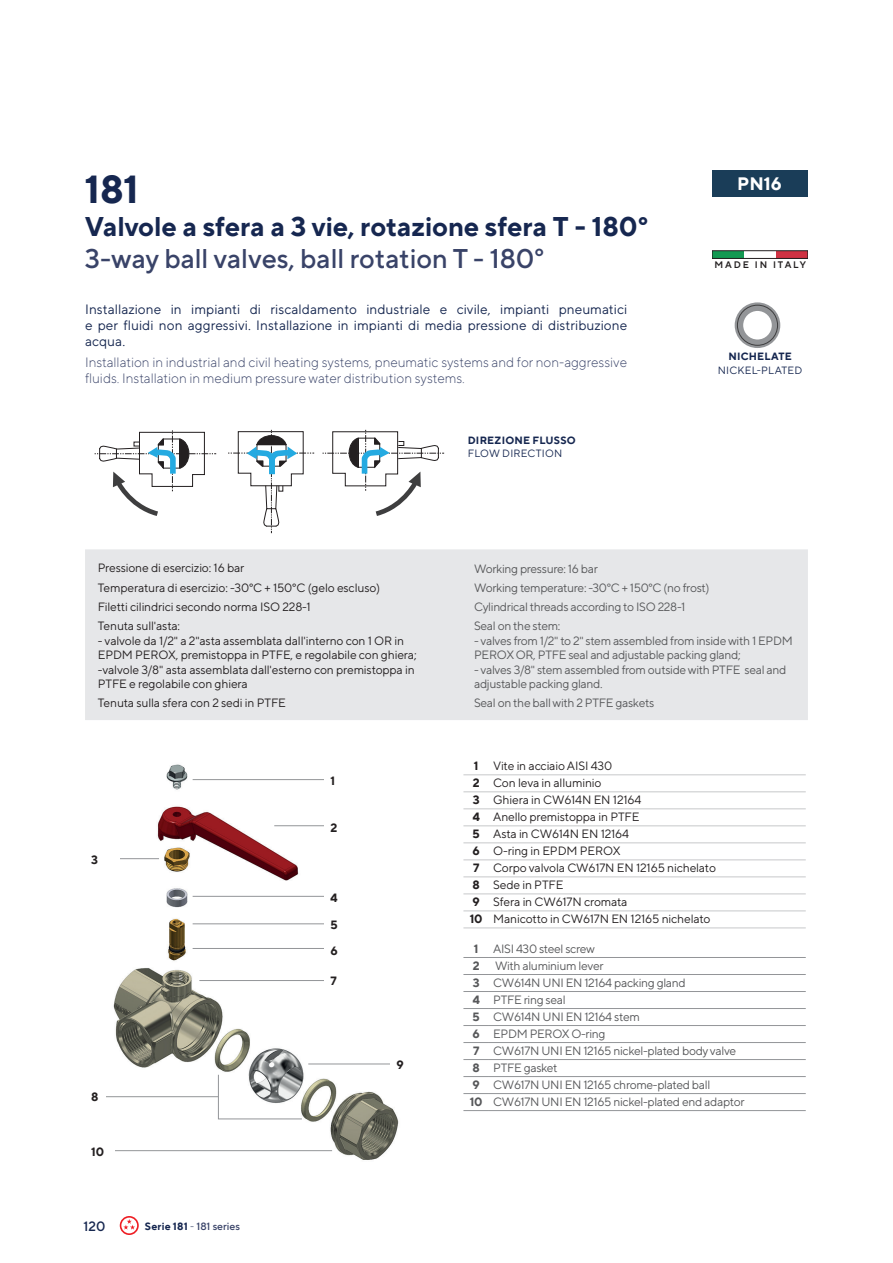
<style>
.page{position:relative;width:893px;height:1263px;background:#fff}
.page>*{position:absolute;margin:0;border:0;box-sizing:border-box;transform-origin:0 0}
.t1{font:700 39px "Mail Sans Roman";color:#162750}
.t2{font:700 27px "Mail Sans Roman";letter-spacing:-.005em;color:#162750}
.t3{font:500 27px "Mail Sans Roman";color:#394368}
.t4{font:700 18px "Mail Sans Roman";color:#fff}
.t5{font:13.5px/16.2px "Mail Sans Roman";letter-spacing:.005em;color:#162750;text-align:justify}
.t6{font:300 13.5px/16.2px "Mail Sans Roman";color:#394368}
.t7{font:500 13.5px "Mail Sans Roman";color:#162750}
.t8{font:12px/17px "Mail Sans Roman";letter-spacing:-.01em;color:#231f20}
.t9{font:12px/17px "Mail Sans Roman";letter-spacing:-.025em;color:#57585a}
.t10{font:700 12px/25.2px "Mail Sans Roman";color:#231f20}
.t11{font:10.5px "Mail Sans Roman";letter-spacing:.025em;color:#162750}
.t12{font:700 10.5px "Mail Sans Roman";letter-spacing:.025em;color:#162750}
.t13{font:500 10.5px "Mail Sans Roman";color:#394368}
.t14{font:600 9.45px "Mail Sans Roman";letter-spacing:.2em;color:#231f20}
.s1{font-weight:700;color:#162750}
.s2{font-weight:300;color:#162750}
.s3{font-weight:700}
</style>
<div class="page">
<svg style="left:120px;top:1216px;width:19px;height:19px"></svg>
<img style="left:106px;top:764px;width:293px;height:396px">
<hr style="left:193px;top:779px;width:148px;height:1px;background:#939598">
<hr style="left:274px;top:825px;width:67px;height:1px;background:#939598">
<hr style="left:96px;top:858px;width:63px;height:1px;background:#939598">
<hr style="left:193px;top:896px;width:148px;height:1px;background:#939598">
<hr style="left:193px;top:923px;width:148px;height:1px;background:#939598">
<hr style="left:193px;top:948px;width:148px;height:1px;background:#939598">
<hr style="left:199px;top:980px;width:142px;height:1px;background:#939598">
<hr style="left:308px;top:1063px;width:99px;height:1px;background:#939598">
<hr style="left:105px;top:1150px;width:227px;height:1px;background:#939598">
<svg style="left:95px;top:430px;width:121px;height:86px"></svg>
<svg style="left:228px;top:430px;width:216px;height:103px"></svg>
<div style="left:712px;top:251px;width:32px;height:7px;background:#139952"></div>
<div style="left:776px;top:251px;width:32px;height:7px;background:#d03243"></div>
<div style="left:712px;top:251px;width:96px;height:8px;border:1px solid #231f20"></div>
<div style="left:712px;top:170px;width:95px;height:27px;background:#1a3d58"></div>
<div style="left:737px;top:305px;width:41px;height:40px;border:6px solid #939598;border-radius:50%"></div>
<div style="left:735px;top:302px;width:45px;height:46px;border:3px solid #939598;border-radius:50%"></div>
<div style="left:737px;top:305px;width:41px;height:41px;border:1px solid #3e3e3f;border-radius:50%"></div>
<div style="left:85px;top:549px;width:723px;height:171px;background:#e6e7e9"></div>
<svg style="left:463px;top:774px;width:26px;height:1px"></svg>
<svg style="left:463px;top:791px;width:26px;height:1px"></svg>
<svg style="left:463px;top:808px;width:26px;height:1px"></svg>
<svg style="left:463px;top:825px;width:26px;height:1px"></svg>
<svg style="left:463px;top:843px;width:26px;height:1px"></svg>
<svg style="left:463px;top:860px;width:26px;height:1px"></svg>
<svg style="left:463px;top:877px;width:26px;height:1px"></svg>
<hr style="left:489px;top:774px;width:317px;height:1px;background:#c7c8ca">
<hr style="left:489px;top:791px;width:317px;height:1px;background:#c7c8ca">
<hr style="left:489px;top:808px;width:317px;height:1px;background:#c7c8ca">
<hr style="left:489px;top:825px;width:317px;height:1px;background:#c7c8ca">
<hr style="left:489px;top:843px;width:317px;height:1px;background:#c7c8ca">
<hr style="left:489px;top:860px;width:317px;height:1px;background:#c7c8ca">
<hr style="left:489px;top:877px;width:317px;height:1px;background:#c7c8ca">
<svg style="left:463px;top:894px;width:26px;height:1px"></svg>
<hr style="left:489px;top:894px;width:317px;height:1px;background:#c7c8ca">
<svg style="left:463px;top:911px;width:26px;height:1px"></svg>
<svg style="left:463px;top:928px;width:26px;height:1px"></svg>
<hr style="left:489px;top:911px;width:317px;height:1px;background:#c7c8ca">
<hr style="left:489px;top:928px;width:317px;height:1px;background:#c7c8ca">
<svg style="left:463px;top:957px;width:26px;height:1px"></svg>
<hr style="left:489px;top:957px;width:317px;height:1px;background:#939598">
<svg style="left:463px;top:974px;width:26px;height:1px"></svg>
<hr style="left:489px;top:974px;width:317px;height:1px;background:#939598">
<svg style="left:463px;top:991px;width:26px;height:1px"></svg>
<hr style="left:489px;top:991px;width:317px;height:1px;background:#939598">
<svg style="left:463px;top:1008px;width:26px;height:1px"></svg>
<hr style="left:489px;top:1008px;width:317px;height:1px;background:#939598">
<svg style="left:463px;top:1025px;width:26px;height:1px"></svg>
<hr style="left:489px;top:1025px;width:317px;height:1px;background:#939598">
<svg style="left:463px;top:1042px;width:26px;height:1px"></svg>
<hr style="left:489px;top:1042px;width:317px;height:1px;background:#939598">
<svg style="left:463px;top:1059px;width:26px;height:1px"></svg>
<hr style="left:489px;top:1059px;width:317px;height:1px;background:#939598">
<svg style="left:463px;top:1076px;width:26px;height:1px"></svg>
<hr style="left:489px;top:1076px;width:317px;height:1px;background:#939598">
<svg style="left:463px;top:1093px;width:26px;height:1px"></svg>
<hr style="left:489px;top:1093px;width:317px;height:1px;background:#939598">
<svg style="left:463px;top:1110px;width:26px;height:1px"></svg>
<hr style="left:489px;top:1110px;width:317px;height:1px;background:#939598">
<div style="left:324px;top:768px;width:35px;height:23px;background:#fff"></div>
<div style="left:324px;top:816px;width:35px;height:22px;background:#fff"></div>
<div style="left:85px;top:848px;width:35px;height:22px;background:#fff"></div>
<div style="left:324px;top:886px;width:35px;height:22px;background:#fff"></div>
<div style="left:324px;top:913px;width:35px;height:22px;background:#fff"></div>
<div style="left:324px;top:938px;width:35px;height:22px;background:#fff"></div>
<div style="left:324px;top:969px;width:35px;height:22px;background:#fff"></div>
<div style="left:390px;top:1052px;width:35px;height:23px;background:#fff"></div>
<div style="left:85px;top:1140px;width:29px;height:22px;background:#fff"></div>
<svg style="left:218px;top:1074px;width:85px;height:46px"></svg>
<hr style="left:96px;top:1096px;width:122px;height:1px;background:#939598">
<div style="left:85px;top:1085px;width:20px;height:22px;background:#fff"></div>
<h1 class="t1" style="left:85px;top:167px;width:55px">181</h1>
<h2 class="t2" style="left:85px;top:210px;width:565px">Valvole a sfera a 3 vie, rotazione sfera T - 180°</h2>
<h2 class="t3" style="left:85px;top:243px;width:461px">3-way ball valves, ball rotation T - 180°</h2>
<p class="t5" style="left:85px;top:301px;width:544px">Installazione in impianti di riscaldamento industriale e civile, impianti pneumatici e per fluidi non aggressivi. Installazione in impianti di media pressione di distribuzione acqua.</p>
<p class="t6" style="left:85px;top:354px;width:544px">Installation in industrial and civil heating systems, pneumatic systems and for non-aggressive fluids. Installation in medium pressure water distribution systems.</p>
<p class="t12" style="left:468px;top:434px;width:109px">DIREZIONE FLUSSO</p>
<p class="t11" style="left:468px;top:447px;width:96px">FLOW DIRECTION</p>
<h3 class="t4" style="left:737px;top:173px;width:46px">PN16</h3>
<p class="t14" style="left:714px;top:259px;width:93px">MADE IN ITALY</p>
<p class="t12" style="left:728px;top:350px;width:65px">NICHELATE</p>
<p class="t11" style="left:718px;top:364px;width:86px">NICKEL-PLATED</p>
<p class="t8" style="left:98px;top:560px;width:148px">Pressione di esercizio: 16 bar</p>
<p class="t9" style="left:474px;top:560px;width:125px">Working pressure: 16 bar</p>
<p class="t8" style="left:98px;top:579px;width:284px">Temperatura di esercizio: -30°C + 150°C (gelo escluso)</p>
<p class="t9" style="left:474px;top:579px;width:237px">Working temperature: -30°C + 150°C (no frost)</p>
<p class="t8" style="left:98px;top:598px;width:214px">Filetti cilindrici secondo norma ISO 228-1</p>
<p class="t9" style="left:474px;top:598px;width:213px">Cylindrical threads according to ISO 228-1</p>
<p class="t8" style="left:98px;top:618px;width:84px">Tenuta sull'asta:</p>
<p class="t8" style="left:98px;top:633px;width:320px;line-height:14.4px">- valvole da 1/2" a 2"asta assemblata dall'interno con 1 OR in EPDM PEROX, premistoppa in PTFE, e regolabile con ghiera; -valvole 3/8" asta assemblata dall'esterno con premistoppa in PTFE e regolabile con ghiera</p>
<p class="t9" style="left:474px;top:618px;width:88px">Seal on the stem:</p>
<p class="t9" style="left:474px;top:633px;width:320px;line-height:14.4px">- valves from 1/2" to 2" stem assembled from inside with 1 EPDM<br>PEROX OR, PTFE seal and adjustable packing gland;</p>
<p class="t9" style="left:474px;top:662px;width:314px;line-height:14.4px">- valves 3/8" stem assembled from outside with PTFE seal and adjustable packing gland.</p>
<p class="t8" style="left:98px;top:694px;width:190px">Tenuta sulla sfera con 2 sedi in PTFE</p>
<p class="t9" style="left:474px;top:694px;width:182px">Seal on the ball with 2 PTFE gaskets</p>
<p class="t10" style="left:91px;top:847px;width:8px">3</p>
<p class="t10" style="left:91px;top:1084px;width:9px">8</p>
<p class="t10" style="left:91px;top:1139px;width:15px">10</p>
<p class="t7" style="left:84px;top:1219px;width:23px">120</p>
<p class="t13" style="left:145px;top:1220px;width:97px"><span class="s1">Serie 181</span> <span class="s2">-</span> 181 series</p>
<p class="t10" style="left:330px;top:768px;width:6px">1</p>
<p class="t10" style="left:330px;top:816px;width:8px">2</p>
<p class="t10" style="left:330px;top:885px;width:9px">4</p>
<p class="t10" style="left:330px;top:912px;width:9px">5<br>6</p>
<p class="t10" style="left:330px;top:968px;width:8px">7</p>
<p class="t10" style="left:396px;top:1052px;width:9px">9</p>
<p class="t8" style="left:470px;top:757px;width:248px;text-indent:4px"><span class="s3">1</span> Vite in acciaio AISI 430<br><span class="s3">2</span> Con leva in alluminio<br><span class="s3">3</span> Ghiera in CW614N EN 12164<br><span class="s3">4</span> Anello premistoppa in PTFE<br><span class="s3">5</span> Asta in CW614N EN 12164<br><span class="s3">6</span> O-ring in EPDM PEROX<br><span class="s3">7</span> Corpo valvola CW617N EN 12165 nichelato<br><span class="s3">8</span> Sede in PTFE<br><span class="s3">9</span> Sfera in CW617N cromata<br><span class="s3">10</span> Manicotto in CW617N EN 12165 nichelato</p>
<p class="t9" style="left:473px;top:940px;width:124px"><span class="s3">1</span> AISI 430 steel screw<br><span class="s3">2</span></p>
<p class="t9" style="left:470px;top:957px;width:276px;text-indent:25px">With aluminium lever<br><span class="s3">3</span> CW614N UNI EN 12164 packing gland<br><span class="s3">4</span> PTFE ring seal<br><span class="s3">5</span> CW614N UNI EN 12164 stem<br><span class="s3">6</span> EPDM PEROX O-ring<br><span class="s3">7</span> CW617N UNI EN 12165 nickel-plated body valve<br><span class="s3">8</span> PTFE gasket<br><span class="s3">9</span> CW617N UNI EN 12165 chrome-plated ball<br><span class="s3">10</span> CW617N UNI EN 12165 nickel-plated end adaptor</p>
</div>
